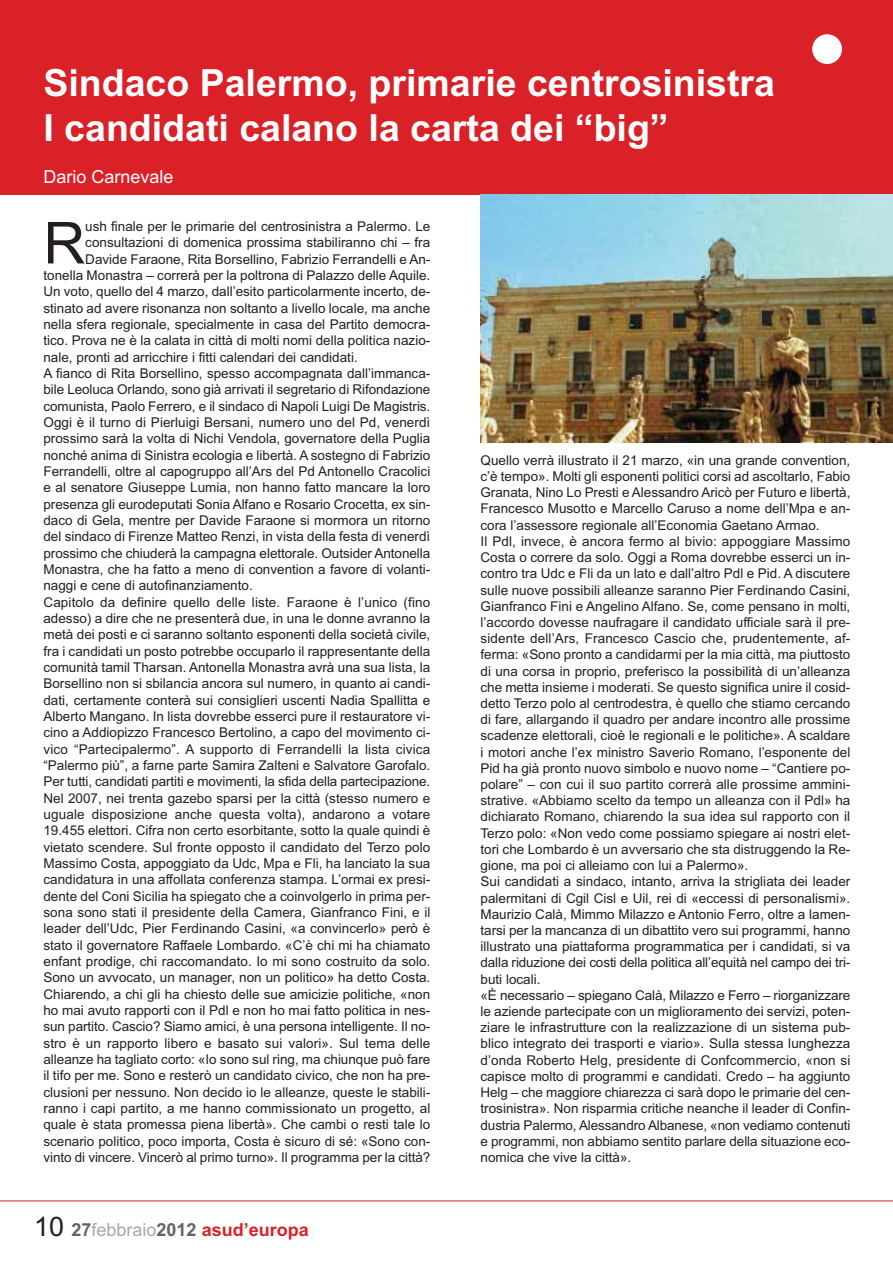
<style>
.page{position:relative;width:893px;height:1263px;background:#fff}
.page>*{position:absolute;margin:0;border:0;box-sizing:border-box;transform-origin:0 0}
.t1{font:57.9px "Arial";color:#231f20}
.t2{font:700 37.5px/45px "Arial";color:#fff}
.t3{font:700 18px "Arial";color:#da2128}
.t4{font:18px "Arial";color:#fff}
.t5{font:13.5px/16.2px "Arial";color:#231f20}
.s1{font-weight:400;font-size:27px;color:#231f20}
.s2{color:#656262}
.s3{font-weight:400;color:#a9a7a6}
</style>
<div class="page">
<div style="left:0;top:0;width:892px;height:194px;background:#da2128"></div>
<div style="left:812px;top:34px;width:30px;height:30px;background:#fff;border-radius:50%"></div>
<hr style="left:0;top:1201px;width:892px;height:1px;background:#da2128">
<img style="left:480px;top:194px;width:412px;height:248px">
<h2 class="t2" style="left:43px;top:64px;width:733px">Sindaco Palermo, primarie centrosinistra<br>I candidati calano la carta dei “big”</h2>
<h3 class="t4" style="left:43px;top:171px;width:131px">Dario Carnevale</h3>
<h1 class="t1" style="left:43px;top:222px;width:43px">R</h1>
<p class="t5" style="left:85px;top:220px;width:346px">ush finale per le primarie del centrosinistra a Palermo. Le</p>
<p class="t5" style="left:85px;top:236px;width:346px">consultazioni di domenica prossima stabiliranno chi – fra</p>
<p class="t5" style="left:85px;top:252px;width:346px">Davide Faraone, Rita Borsellino, Fabrizio Ferrandelli e An-</p>
<p class="t5" style="left:43px;top:269px;width:388px">tonella Monastra – correrà per la poltrona di Palazzo delle Aquile.</p>
<p class="t5" style="left:43px;top:285px;width:388px">Un voto, quello del 4 marzo, dall’esito particolarmente incerto, de-</p>
<p class="t5" style="left:43px;top:301px;width:388px">stinato ad avere risonanza non soltanto a livello locale, ma anche</p>
<p class="t5" style="left:43px;top:318px;width:388px">nella sfera regionale, specialmente in casa del Partito democra-</p>
<p class="t5" style="left:43px;top:334px;width:388px">tico. Prova ne è la calata in città di molti nomi della politica nazio-</p>
<p class="t5" style="left:43px;top:350px;width:316px">nale, pronti ad arricchire i fitti calendari dei candidati.</p>
<p class="t5" style="left:43px;top:367px;width:388px">A fianco di Rita Borsellino, spesso accompagnata dall’immanca-</p>
<p class="t5" style="left:43px;top:383px;width:388px">bile Leoluca Orlando, sono già arrivati il segretario di Rifondazione</p>
<p class="t5" style="left:43px;top:399px;width:388px">comunista, Paolo Ferrero, e il sindaco di Napoli Luigi De Magistris.</p>
<p class="t5" style="left:43px;top:416px;width:388px">Oggi è il turno di Pierluigi Bersani, numero uno del Pd, venerdì</p>
<p class="t5" style="left:43px;top:432px;width:388px">prossimo sarà la volta di Nichi Vendola, governatore della Puglia</p>
<p class="t5" style="left:43px;top:448px;width:388px">nonché anima di Sinistra ecologia e libertà. A sostegno di Fabrizio</p>
<p class="t5" style="left:43px;top:465px;width:388px">Ferrandelli, oltre al capogruppo all’Ars del Pd Antonello Cracolici</p>
<p class="t5" style="left:43px;top:481px;width:388px">e al senatore Giuseppe Lumia, non hanno fatto mancare la loro</p>
<p class="t5" style="left:43px;top:497px;width:388px">presenza gli eurodeputati Sonia Alfano e Rosario Crocetta, ex sin-</p>
<p class="t5" style="left:43px;top:514px;width:388px">daco di Gela, mentre per Davide Faraone si mormora un ritorno</p>
<p class="t5" style="left:43px;top:530px;width:388px">del sindaco di Firenze Matteo Renzi, in vista della festa di venerdì</p>
<p class="t5" style="left:43px;top:546px;width:388px">prossimo che chiuderà la campagna elettorale. Outsider Antonella</p>
<p class="t5" style="left:43px;top:563px;width:388px">Monastra, che ha fatto a meno di convention a favore di volanti-</p>
<p class="t5" style="left:43px;top:579px;width:211px">naggi e cene di autofinanziamento.</p>
<p class="t5" style="left:43px;top:595px;width:388px">Capitolo da definire quello delle liste. Faraone è l’unico (fino</p>
<p class="t5" style="left:43px;top:612px;width:388px">adesso) a dire che ne presenterà due, in una le donne avranno la</p>
<p class="t5" style="left:43px;top:628px;width:388px">metà dei posti e ci saranno soltanto esponenti della società civile,</p>
<p class="t5" style="left:43px;top:644px;width:388px">fra i candidati un posto potrebbe occuparlo il rappresentante della</p>
<p class="t5" style="left:43px;top:660px;width:388px">comunità tamil Tharsan. Antonella Monastra avrà una sua lista, la</p>
<p class="t5" style="left:43px;top:677px;width:388px">Borsellino non si sbilancia ancora sul numero, in quanto ai candi-</p>
<p class="t5" style="left:43px;top:693px;width:388px">dati, certamente conterà sui consiglieri uscenti Nadia Spallitta e</p>
<p class="t5" style="left:43px;top:709px;width:388px">Alberto Mangano. In lista dovrebbe esserci pure il restauratore vi-</p>
<p class="t5" style="left:43px;top:726px;width:388px">cino a Addiopizzo Francesco Bertolino, a capo del movimento ci-</p>
<p class="t5" style="left:43px;top:742px;width:388px">vico “Partecipalermo”. A supporto di Ferrandelli la lista civica</p>
<p class="t5" style="left:43px;top:758px;width:388px">“Palermo più”, a farne parte Samira Zalteni e Salvatore Garofalo.</p>
<p class="t5" style="left:43px;top:775px;width:388px">Per tutti, candidati partiti e movimenti, la sfida della partecipazione.</p>
<p class="t5" style="left:43px;top:791px;width:388px">Nel 2007, nei trenta gazebo sparsi per la città (stesso numero e</p>
<p class="t5" style="left:43px;top:807px;width:388px">uguale disposizione anche questa volta), andarono a votare</p>
<p class="t5" style="left:43px;top:824px;width:388px">19.455 elettori. Cifra non certo esorbitante, sotto la quale quindi è</p>
<p class="t5" style="left:43px;top:840px;width:388px">vietato scendere. Sul fronte opposto il candidato del Terzo polo</p>
<p class="t5" style="left:43px;top:856px;width:388px">Massimo Costa, appoggiato da Udc, Mpa e Fli, ha lanciato la sua</p>
<p class="t5" style="left:43px;top:873px;width:388px">candidatura in una affollata conferenza stampa. L’ormai ex presi-</p>
<p class="t5" style="left:43px;top:889px;width:388px">dente del Coni Sicilia ha spiegato che a coinvolgerlo in prima per-</p>
<p class="t5" style="left:43px;top:905px;width:388px">sona sono stati il presidente della Camera, Gianfranco Fini, e il</p>
<p class="t5" style="left:43px;top:922px;width:388px">leader dell’Udc, Pier Ferdinando Casini, «a convincerlo» però è</p>
<p class="t5" style="left:43px;top:938px;width:388px">stato il governatore Raffaele Lombardo. «C’è chi mi ha chiamato</p>
<p class="t5" style="left:43px;top:954px;width:388px">enfant prodige, chi raccomandato. Io mi sono costruito da solo.</p>
<p class="t5" style="left:43px;top:971px;width:388px">Sono un avvocato, un manager, non un politico» ha detto Costa.</p>
<p class="t5" style="left:43px;top:987px;width:388px">Chiarendo, a chi gli ha chiesto delle sue amicizie politiche, «non</p>
<p class="t5" style="left:43px;top:1003px;width:388px">ho mai avuto rapporti con il Pdl e non ho mai fatto politica in nes-</p>
<p class="t5" style="left:43px;top:1020px;width:388px">sun partito. Cascio? Siamo amici, è una persona intelligente. Il no-</p>
<p class="t5" style="left:43px;top:1036px;width:388px">stro è un rapporto libero e basato sui valori». Sul tema delle</p>
<p class="t5" style="left:43px;top:1052px;width:388px">alleanze ha tagliato corto: «Io sono sul ring, ma chiunque può fare</p>
<p class="t5" style="left:43px;top:1069px;width:388px">il tifo per me. Sono e resterò un candidato civico, che non ha pre-</p>
<p class="t5" style="left:43px;top:1085px;width:388px">clusioni per nessuno. Non decido io le alleanze, queste le stabili-</p>
<p class="t5" style="left:43px;top:1101px;width:388px">ranno i capi partito, a me hanno commissionato un progetto, al</p>
<p class="t5" style="left:43px;top:1118px;width:388px">quale è stata promessa piena libertà». Che cambi o resti tale lo</p>
<p class="t5" style="left:43px;top:1134px;width:388px">scenario politico, poco importa, Costa è sicuro di sé: «Sono con-</p>
<p class="t5" style="left:43px;top:1150px;width:388px">vinto di vincere. Vincerò al primo turno». Il programma per la città?</p>
<h3 class="t3" style="left:34px;top:1223px;width:276px"><span class="s1">10</span> <span class="s2">27</span><span class="s3">febbraio</span><span class="s2">2012</span> asud’europa</h3>
<p class="t5" style="left:480px;top:453px;width:371px">Quello verrà illustrato il 21 marzo, «in una grande convention, c’è tempo». Molti gli esponenti politici corsi ad ascoltarlo, Fabio Granata, Nino Lo Presti e Alessandro Aricò per Futuro e libertà, Francesco Musotto e Marcello Caruso a nome dell’Mpa e an&shy;cora l’assessore regionale all’Economia Gaetano Armao.<br>Il Pdl, invece, è ancora fermo al bivio: appoggiare Massimo Costa o correre da solo. Oggi a Roma dovrebbe esserci un in&shy;contro tra Udc e Fli da un lato e dall’altro Pdl e Pid. A discutere sulle nuove possibili alleanze saranno Pier Ferdinando Casini, Gianfranco Fini e Angelino Alfano. Se, come pensano in molti, l’accordo dovesse naufragare il candidato ufficiale sarà il pre&shy;sidente dell’Ars, Francesco Cascio che, prudentemente, af&shy;ferma: «Sono pronto a candidarmi per la mia città, ma piuttosto di una corsa in proprio, preferisco la possibilità di un’alleanza che metta insieme i moderati. Se questo significa unire il cosid&shy;detto Terzo polo al centrodestra, è quello che stiamo cercando di fare, allargando il quadro per andare incontro alle prossime scadenze elettorali, cioè le regionali e le politiche». A scaldare i motori anche l’ex ministro Saverio Romano, l’esponente del Pid ha già pronto nuovo simbolo e nuovo nome – “Cantiere po&shy;polare” – con cui il suo partito correrà alle prossime ammini&shy;strative. «Abbiamo scelto da tempo un alleanza con il Pdl» ha dichiarato Romano, chiarendo la sua idea sul rapporto con il Terzo polo: «Non vedo come possiamo spiegare ai nostri elet&shy;tori che Lombardo è un avversario che sta distruggendo la Re&shy;gione, ma poi ci alleiamo con lui a Palermo».<br>Sui candidati a sindaco, intanto, arriva la strigliata dei leader palermitani di Cgil Cisl e Uil, rei di «eccessi di personalismi».<br>Maurizio Calà, Mimmo Milazzo e Antonio Ferro, oltre a lamen&shy;tarsi per la mancanza di un dibattito vero sui programmi, hanno illustrato una piattaforma programmatica per i candidati, si va dalla riduzione dei costi della politica all’equità nel campo dei tri&shy;buti locali.<br>«È necessario – spiegano Calà, Milazzo e Ferro – riorganizzare le aziende partecipate con un miglioramento dei servizi, poten&shy;ziare le infrastrutture con la realizzazione di un sistema pub&shy;blico integrato dei trasporti e viario». Sulla stessa lunghezza d’onda Roberto Helg, presidente di Confcommercio, «non si capisce molto di programmi e candidati. Credo – ha aggiunto Helg – che maggiore chiarezza ci sarà dopo le primarie del cen&shy;trosinistra». Non risparmia critiche neanche il leader di Confin&shy;dustria Palermo, Alessandro Albanese, «non vediamo contenuti e programmi, non abbiamo sentito parlare della situazione eco&shy;nomica che vive la città».</p>
</div>
